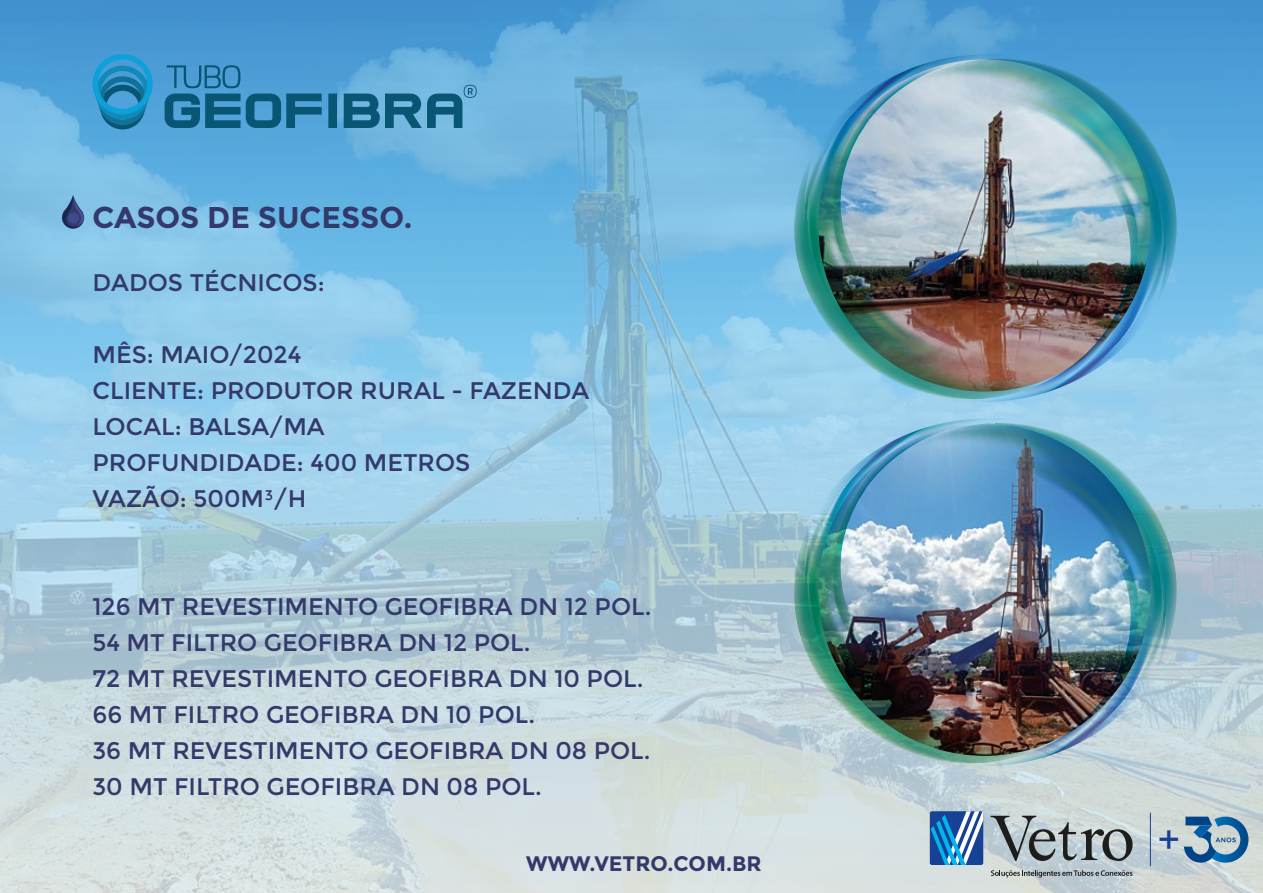
<style>
.page{position:relative;width:1263px;height:893px;background:#fff}
.page>*{position:absolute;margin:0;border:0;box-sizing:border-box;transform-origin:0 0}
.t1{font:39.15px "Arial";color:#164194}
.t2{font:700 30px "Montserrat";color:#33396b}
.t3{font:24px/36px "Montserrat";color:#33396b}
.t4{font:700 21px "Montserrat";color:#33396b}
</style>
<div class="page">
<img style="left:0;top:0;width:1263px;height:893px">
<svg style="left:62px;top:195px;width:22px;height:34px"></svg>
<svg style="left:92px;top:54px;width:61px;height:75px;background:#2a90c3"></svg>
<svg style="left:167px;top:65px;width:73px;height:23px;background:#3887b8"></svg>
<svg style="left:165px;top:94px;width:157px;height:34px;background:#25749c"></svg>
<svg style="left:328px;top:94px;width:9px;height:34px"></svg>
<svg style="left:344px;top:85px;width:133px;height:43px;background:#408aae"></svg>
<img style="left:794px;top:54px;width:315px;height:346px">
<img style="left:865px;top:59px;width:312px;height:343px">
<img style="left:794px;top:418px;width:315px;height:346px">
<img style="left:865px;top:423px;width:312px;height:343px">
<svg style="left:991px;top:870px;width:141px;height:7px"></svg>
<svg style="left:990px;top:816px;width:142px;height:45px;background:#9ca5a8"></svg>
<hr style="left:1150px;top:813px;width:1px;height:53px;background:#164194">
<svg style="left:1184px;top:817px;width:64px;height:46px;background:#6d97b5"></svg>
<svg style="left:929px;top:811px;width:54px;height:54px"></svg>
<p class="t2" style="left:92px;top:200px;width:321px">CASOS DE SUCESSO.</p>
<p class="t3" style="left:92px;top:265px;width:234px">DADOS TÉCNICOS:</p>
<p class="t3" style="left:92px;top:337px;width:498px">MÊS: MAIO/2024<br>CLIENTE: PRODUTOR RURAL - FAZENDA<br>LOCAL: BALSA/MA<br>PROFUNDIDADE: 400 METROS<br>VAZÃO: 500M³/H</p>
<p class="t3" style="left:92px;top:589px;width:561px">126 MT REVESTIMENTO GEOFIBRA DN 12 POL.<br>54 MT FILTRO GEOFIBRA DN 12 POL.<br>72 MT REVESTIMENTO GEOFIBRA DN 10 POL.<br>66 MT FILTRO GEOFIBRA DN 10 POL.<br>36 MT REVESTIMENTO GEOFIBRA DN 08 POL.<br>30 MT FILTRO GEOFIBRA DN 08 POL.</p>
<p class="t4" style="left:526px;top:851px;width:237px">WWW.VETRO.COM.BR</p>
<h1 class="t1" style="left:1157px;top:812px;width:24px">+</h1>
</div>
